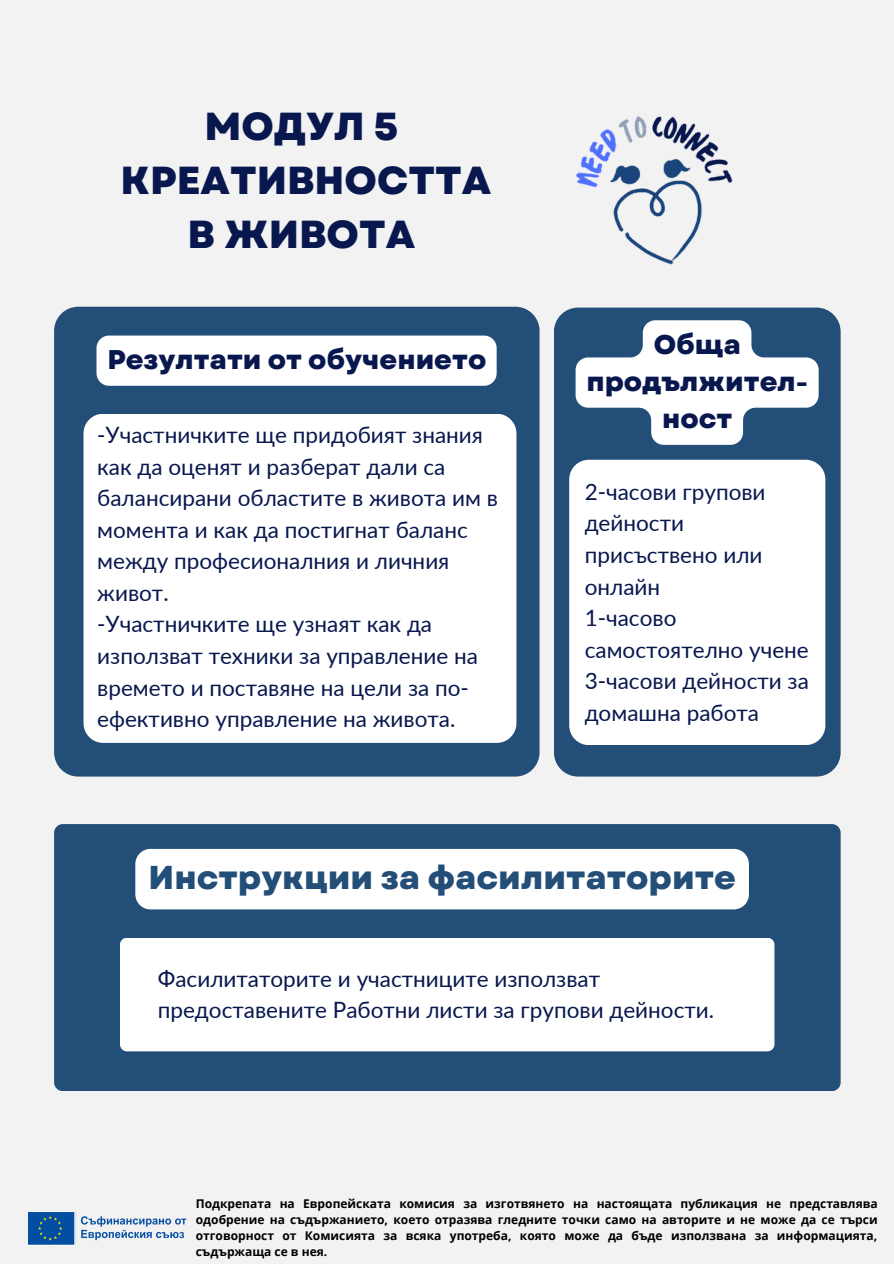
<style>
.page{position:relative;width:894px;height:1264px;background:#fff}
.page>*{position:absolute;margin:0;border:0;box-sizing:border-box;transform-origin:0 0}
.t1{font:800 39px/54px "Garet";color:#08184e;text-align:center}
.t2{font:800 33px "Garet";color:#224e78}
.t3{font:800 27px/37.2px "Garet";color:#08184e;text-align:center}
.t4{font:22.5px/31.5px "Lato";color:#08184e}
.t5{font:700 12px/16px "Open Sans";color:#000;text-align:justify}
</style>
<div class="page">
<div style="left:0;top:0;width:893px;height:1263px;background:#f2f2f2"></div>
<div style="left:54px;top:307px;width:485px;height:469px;background:#224e78;border-radius:24px"></div>
<div style="left:553px;top:307px;width:287px;height:469px;background:#224e78;border-radius:24px"></div>
<div style="left:54px;top:824px;width:786px;height:267px;background:#224e78;border-radius:9px"></div>
<div style="left:83px;top:414px;width:433px;height:328px;background:#fff;border-radius:20px"></div>
<div style="left:569px;top:460px;width:256px;height:285px;background:#fff;border-radius:20px"></div>
<div style="left:120px;top:937px;width:654px;height:114px;background:#fff;border-radius:7px"></div>
<img style="left:576px;top:116px;width:157px;height:149px">
<div style="left:96px;top:335px;width:400px;height:51px;background:#fff"></div>
<svg style="left:575px;top:320px;width:243px;height:125px"></svg>
<div style="left:135px;top:848px;width:613px;height:61px;background:#fff;border-radius:15px"></div>
<img style="left:28px;top:1211px;width:159px;height:34px">
<p class="t1" style="left:121px;top:100px;width:372px">МОДУЛ 5<br>КРЕАТИВНОСТТА</p>
<p class="t1" style="left:187px;top:208px;width:229px">В ЖИВОТА</p>
<p class="t3" style="left:107px;top:341px;width:380px">Резултати от обучението</p>
<p class="t4" style="left:97px;top:419px;width:402px">-Участничките ще придобият знания как да оценят и разберат дали са балансирани областите в живота им в момента и как да постигнат баланс между професионалния и личния живот.</p>
<p class="t4" style="left:97px;top:608px;width:382px">-Участничките ще узнаят как да използват техники за управление на времето и поставяне на цели за по&shy;ефективно управление на живота.</p>
<p class="t3" style="left:586px;top:326px;width:223px">Обща продължител&shy;ност</p>
<p class="t4" style="left:584px;top:475px;width:182px">2-часови групови дейности присъствено или онлайн</p>
<p class="t4" style="left:584px;top:601px;width:225px">1-часово самостоятелно учене</p>
<p class="t4" style="left:584px;top:664px;width:226px">3-часови дейности за домашна работа</p>
<p class="t2" style="left:148px;top:854px;width:588px">Инструкции за фасилитаторите</p>
<p class="t4" style="left:158px;top:962px;width:557px">Фасилитаторите и участниците използват предоставените Работни листи за групови дейности.</p>
<p class="t5" style="left:196px;top:1194px;width:683px">Подкрепата на Европейската комисия за изготвянето на настоящата публикация не представлява одобрение на съдържанието, което отразява гледните точки само на авторите и не може да се търси отговорност от Комисията за всяка употреба, която може да бъде използвана за информацията, съдържаща се в нея.</p>
</div>
